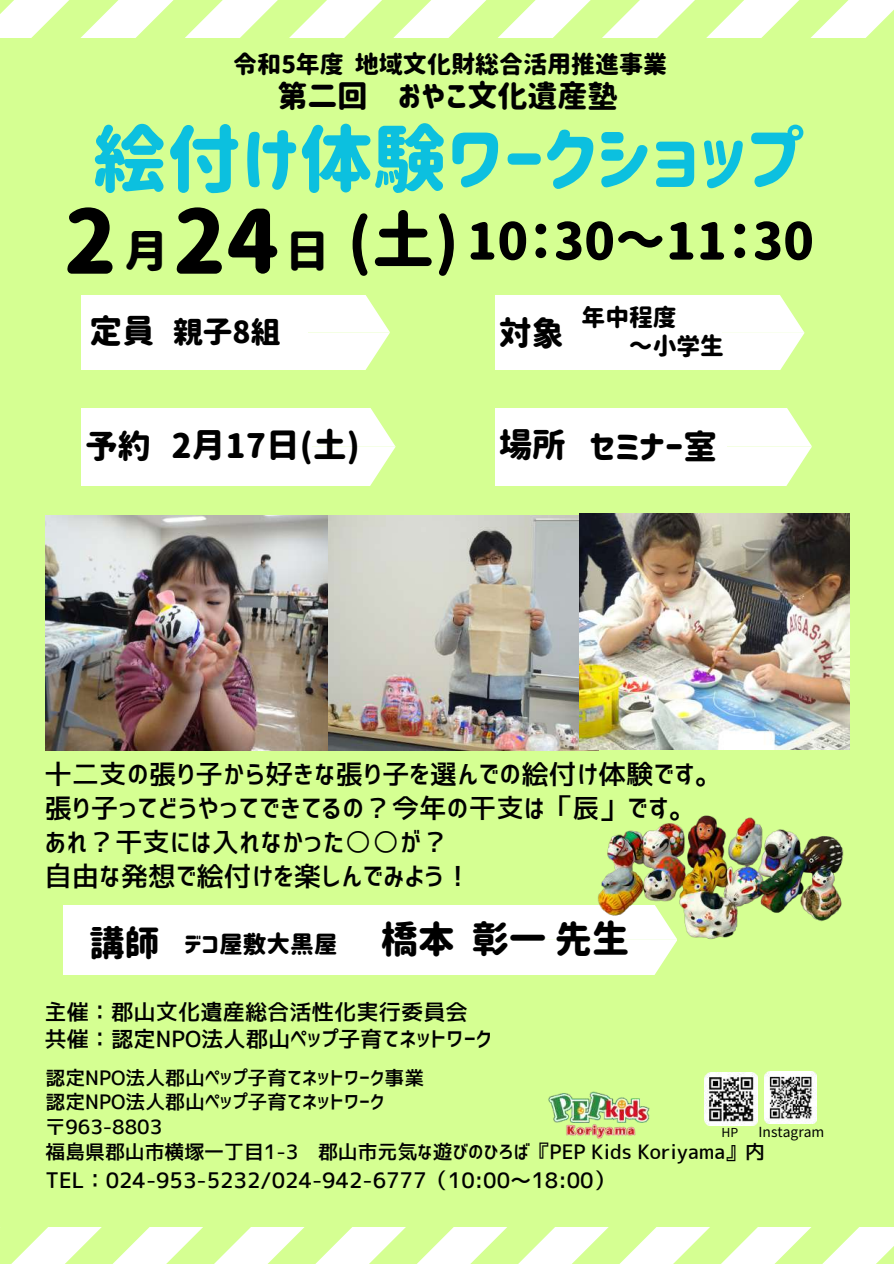
<style>
.page{position:relative;width:894px;height:1264px;background:#fff}
.page>*{position:absolute;margin:0;border:0;box-sizing:border-box;transform-origin:0 0}
.t1{font:73.5px "Corporate Logo Rounded";color:#0cc0df}
.t2{font:50.55px "Corporate Logo Rounded";color:#000}
.t3{font:33.45px "Corporate Logo Rounded";color:#000}
.t4{font:32.7px "Corporate Logo Rounded";color:#000}
.t5{font:30px "Corporate Logo Rounded";color:#000}
.t6{font:29.7px "Corporate Logo Rounded";color:#000}
.t7{font:27.45px/33.8px "Corporate Logo Medium";color:#000}
.t8{font:24px "Corporate Logo Rounded";color:#000}
.t9{font:23.7px/29.2px "Corporate Logo Rounded";color:#000}
.t10{font:22.35px/27px "Corporate Logo Medium";color:#000}
.t11{font:21.3px "Corporate Logo Medium";color:#000}
.t12{font:19.8px/24.8px "Corporate Logo Medium";color:#000}
.t13{font:13.8px "irohakaku C";color:#000}
.t14{font:12.3px "irohakaku C";color:#000}
.s1{font-size:87.45px}
.s2{font-size:61.8px}
.s3{font-size:34.95px}
.s4{font-size:37.2px}
</style>
<div class="page">
<div style="left:0;top:0;width:893px;height:1263px;background:#d5ff92"></div>
<img style="left:46px;top:515px;width:552px;height:235px">
<svg style="left:0;top:0;width:893px;height:37px"></svg>
<svg style="left:12px;top:1227px;width:881px;height:36px"></svg>
<div style="left:81px;top:295px;width:226px;height:75px;background:#fff"></div>
<svg style="left:307px;top:295px;width:83px;height:75px;background:#f8ffee"></svg>
<div style="left:495px;top:295px;width:226px;height:75px;background:#fff"></div>
<svg style="left:721px;top:295px;width:83px;height:75px;background:#f9ffef"></svg>
<div style="left:81px;top:409px;width:230px;height:76px;background:#fff"></div>
<svg style="left:311px;top:409px;width:84px;height:76px;background:#f9ffef"></svg>
<div style="left:495px;top:409px;width:232px;height:76px;background:#fff"></div>
<svg style="left:727px;top:409px;width:84px;height:76px;background:#f9ffef"></svg>
<div style="left:64px;top:905px;width:440px;height:70px;background:#fff"></div>
<div style="left:504px;top:905px;width:164px;height:70px;background:#fff"></div>
<img style="left:548px;top:1091px;width:101px;height:47px">
<img style="left:579px;top:514px;width:270px;height:235px">
<img style="left:704px;top:1072px;width:53px;height:53px">
<img style="left:764px;top:1071px;width:52px;height:52px">
<img style="left:590px;top:815px;width:254px;height:140px">
<p class="t8" style="left:233px;top:52px;width:435px">令和5年度地域文化財総合活用推進事業</p>
<h3 class="t5" style="left:277px;top:81px;width:341px">第二回 おやこ文化遺産塾</h3>
<h1 class="t1" style="left:93px;top:123px;width:710px">絵付け体験ワークショップ</h1>
<h2 class="t2" style="left:64px;top:216px;width:751px"><span class="s1">2</span> <sub>月</sub><span class="s1">24</span><sub>日</sub> <span class="s2">(土)</span> 10：30～11：30</h2>
<h3 class="t4" style="left:89px;top:314px;width:67px">定員</h3>
<h3 class="t4" style="left:498px;top:316px;width:67px">対象</h3>
<h3 class="t6" style="left:173px;top:318px;width:109px">親子8組</h3>
<p class="t9" style="left:628px;top:303px;width:96px;text-indent:-47px">年中程度<br>～小学生</p>
<h3 class="t3" style="left:171px;top:429px;width:190px">2月17日(土)</h3>
<h3 class="t4" style="left:85px;top:430px;width:67px">予約</h3>
<h3 class="t3" style="left:498px;top:430px;width:220px">場所 セミナー室</h3>
<h3 class="t7" style="left:44px;top:757px;width:679px">十二支の張り子から好きな張り子を選んでの絵付け体験です。張り子ってどうやってできてるの？今年の干支は「辰」です。あれ？干支には入れなかった○○が？<br>自由な発想で絵付けを楽しんでみよう！</h3>
<p class="t9" style="left:89px;top:929px;width:541px"><span class="s3">講師</span> デコ屋敷大黒屋 <span class="s4">橋本彰一先生</span></p>
<p class="t10" style="left:44px;top:998px;width:449px">主催：郡山文化遺産総合活性化実行委員会共催：認定NPO法人郡山ペップ子育てネットワーク</p>
<p class="t12" style="left:46px;top:1065px;width:720px">認定NPO法人郡山ペップ子育てネットワーク事業<br>認定NPO法人郡山ペップ子育てネットワーク<br>〒963-8803<br>福島県郡山市横塚一丁目1-3 郡山市元気な遊びのひろば『PEP Kids Koriyama』内</p>
<p class="t11" style="left:46px;top:1169px;width:571px">TEL：024-953-5232/024-942-6777（10:00～18:00）</p>
<p class="t14" style="left:721px;top:1123px;width:18px">HP</p>
<p class="t13" style="left:758px;top:1122px;width:67px">Instagram</p>
</div>
